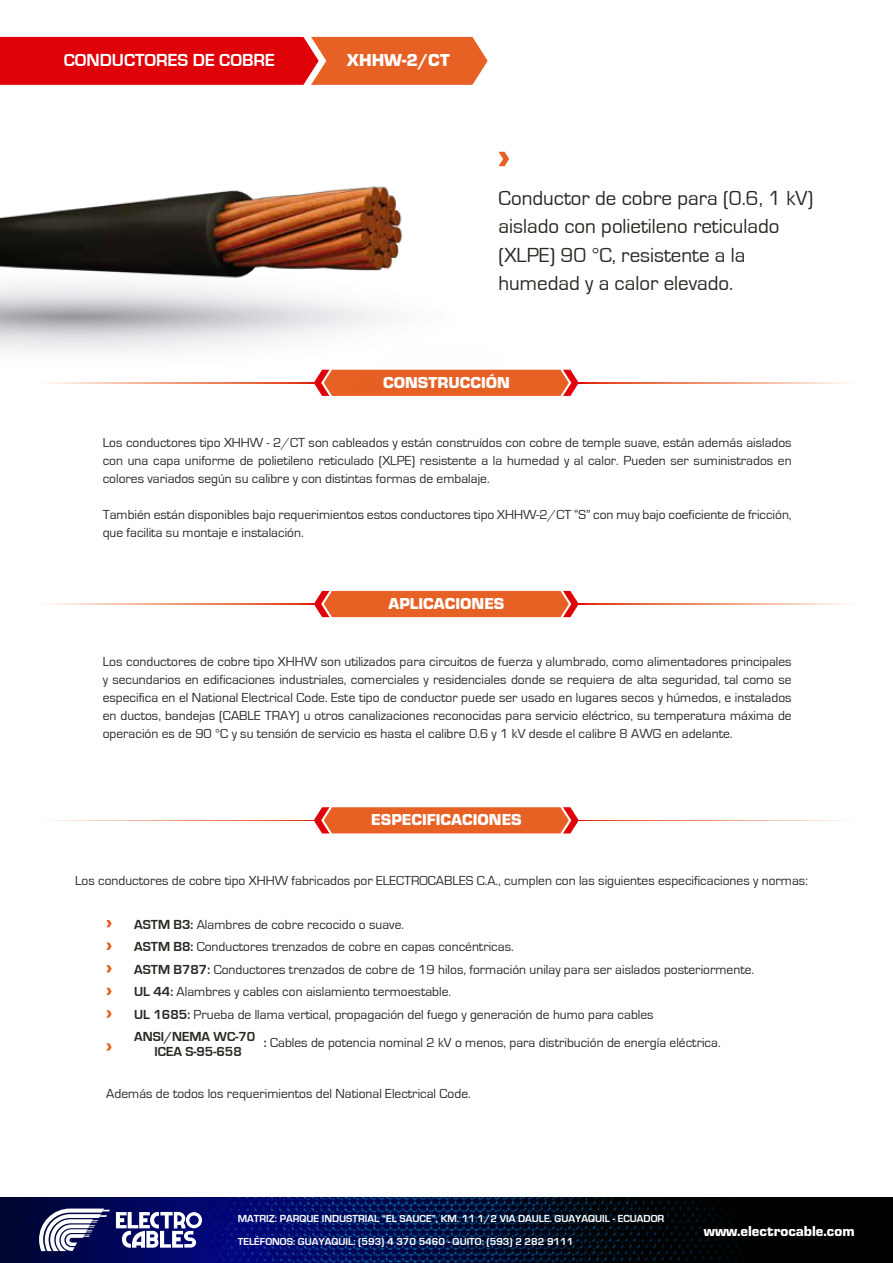
<style>
.page{position:relative;width:893px;height:1263px;background:#fff}
.page>*{position:absolute;margin:0;border:0;box-sizing:border-box;transform-origin:0 0}
.t1{font:21px/28.5px "Eurostile";color:#272922}
.t2{font:700 18px "Eurostile";color:#fff}
.t3{font:900 18px "Eurostile";color:#fff}
.t4{font:900 16.5px "Eurostile";color:#fff}
.t5{font:900 15px "Eurostile";color:#fff}
.t6{font:13.5px/18px "Eurostile";color:#272922;text-align:justify}
.t7{font:700 13.5px "Eurostile";color:#272922}
.t8{font:700 10.5px/22.5px "Eurostile";color:#fff}
.s1{font-weight:700}
</style>
<div class="page">
<img style="left:0;top:1197px;width:893px;height:66px">
<svg style="left:116px;top:1211px;width:86px;height:38px"></svg>
<svg style="left:39px;top:1208px;width:71px;height:43px"></svg>
<svg style="left:0;top:37px;width:488px;height:24px;background:#e32919"></svg>
<svg style="left:47px;top:604px;width:267px;height:1px"></svg>
<svg style="left:579px;top:604px;width:270px;height:1px"></svg>
<svg style="left:47px;top:820px;width:267px;height:1px"></svg>
<svg style="left:579px;top:820px;width:270px;height:1px"></svg>
<svg style="left:579px;top:383px;width:270px;height:1px"></svg>
<svg style="left:504px;top:152px;width:5px;height:14px"></svg>
<svg style="left:106px;top:920px;width:6px;height:7px"></svg>
<svg style="left:106px;top:942px;width:6px;height:8px"></svg>
<svg style="left:106px;top:965px;width:6px;height:7px"></svg>
<svg style="left:106px;top:988px;width:6px;height:7px"></svg>
<svg style="left:106px;top:1010px;width:6px;height:7px"></svg>
<svg style="left:106px;top:1043px;width:6px;height:8px"></svg>
<svg style="left:319px;top:370px;width:260px;height:26px;background:#e86431"></svg>
<svg style="left:314px;top:807px;width:265px;height:26px;background:#e8652f"></svg>
<svg style="left:314px;top:591px;width:265px;height:26px;background:#e7632d"></svg>
<img style="left:0;top:61px;width:504px;height:330px">
<h2 class="t2" style="left:64px;top:50px;width:212px">CONDUCTORES DE COBRE</h2>
<h2 class="t3" style="left:347px;top:50px;width:104px">XHHW-2/CT</h2>
<h1 class="t1" style="left:498px;top:184px;width:316px">Conductor de cobre para (0.6, 1 kV) aislado con polietileno reticulado (XLPE) 90 °C, resistente a la humedad y a calor elevado.</h1>
<p class="t4" style="left:383px;top:373px;width:128px">CONSTRUCCIÓN</p>
<p class="t6" style="left:103px;top:434px;width:690px">Los conductores tipo XHHW - 2/CT son cableados y están construídos con cobre de temple suave, están además aislados con una capa uniforme de polietileno reticulado (XLPE) resistente a la humedad y al calor. Pueden ser suministrados en colores variados según su calibre y con distintas formas de embalaje.</p>
<p class="t6" style="left:103px;top:506px;width:690px">También están disponibles bajo requerimientos estos conductores tipo XHHW-2/CT “S” con muy bajo coeficiente de fricción, que facilita su montaje e instalación.</p>
<p class="t4" style="left:389px;top:594px;width:117px">APLICACIONES</p>
<p class="t6" style="left:103px;top:653px;width:690px">Los conductores de cobre tipo XHHW son utilizados para circuitos de fuerza y alumbrado, como alimentadores principales y secundarios en edificaciones industriales, comerciales y residenciales donde se requiera de alta seguridad, tal como se especifica en el National Electrical Code. Este tipo de conductor puede ser usado en lugares secos y húmedos, e instalados en ductos, bandejas (CABLE TRAY) u otros canalizaciones reconocidas para servicio eléctrico, su temperatura máxima de operación es de 90 °C y su tensión de servicio es hasta el calibre 0.6 y 1 kV desde el calibre 8 AWG en adelante.</p>
<p class="t4" style="left:371px;top:810px;width:152px">ESPECIFICACIONES</p>
<p class="t6" style="left:75px;top:872px;width:734px">Los conductores de cobre tipo XHHW fabricados por ELECTROCABLES C.A., cumplen con las siguientes especificaciones y normas:</p>
<p class="t6" style="left:134px;top:913px;width:621px;line-height:22.5px;text-align:left"><span class="s1">ASTM B3:</span> Alambres de cobre recocido o suave.<br><span class="s1">ASTM B8:</span> Conductores trenzados de cobre en capas concéntricas.<br><span class="s1">ASTM B787:</span> Conductores trenzados de cobre de 19 hilos, formación unilay para ser aislados posteriormente.<br><span class="s1">UL 44:</span> Alambres y cables con aislamiento termoestable.<br><span class="s1">UL 1685:</span> Prueba de llama vertical, propagación del fuego y generación de humo para cables<br><span class="s1">ANSI/NEMA WC-70</span></p>
<p class="t7" style="left:154px;top:1045px;width:89px">ICEA S-95-658</p>
<p class="t6" style="left:264px;top:1034px;width:458px"><span class="s1">:</span> Cables de potencia nominal 2 kV o menos, para distribución de energía eléctrica.</p>
<p class="t6" style="left:106px;top:1085px;width:366px">Además de todos los requerimientos del National Electrical Code.</p>
<p class="t8" style="left:238px;top:1208px;width:428px">MATRIZ: PARQUE INDUSTRIAL “EL SAUCE”, KM. 11 1/2 VIA DAULE. GUAYAQUIL - ECUADOR<br>TELÉFONOS: GUAYAQUIL: (593) 4 370 5460 - QUITO: (593) 2 282 9111</p>
<p class="t5" style="left:704px;top:1222px;width:152px">www.electrocable.com</p>
</div>
